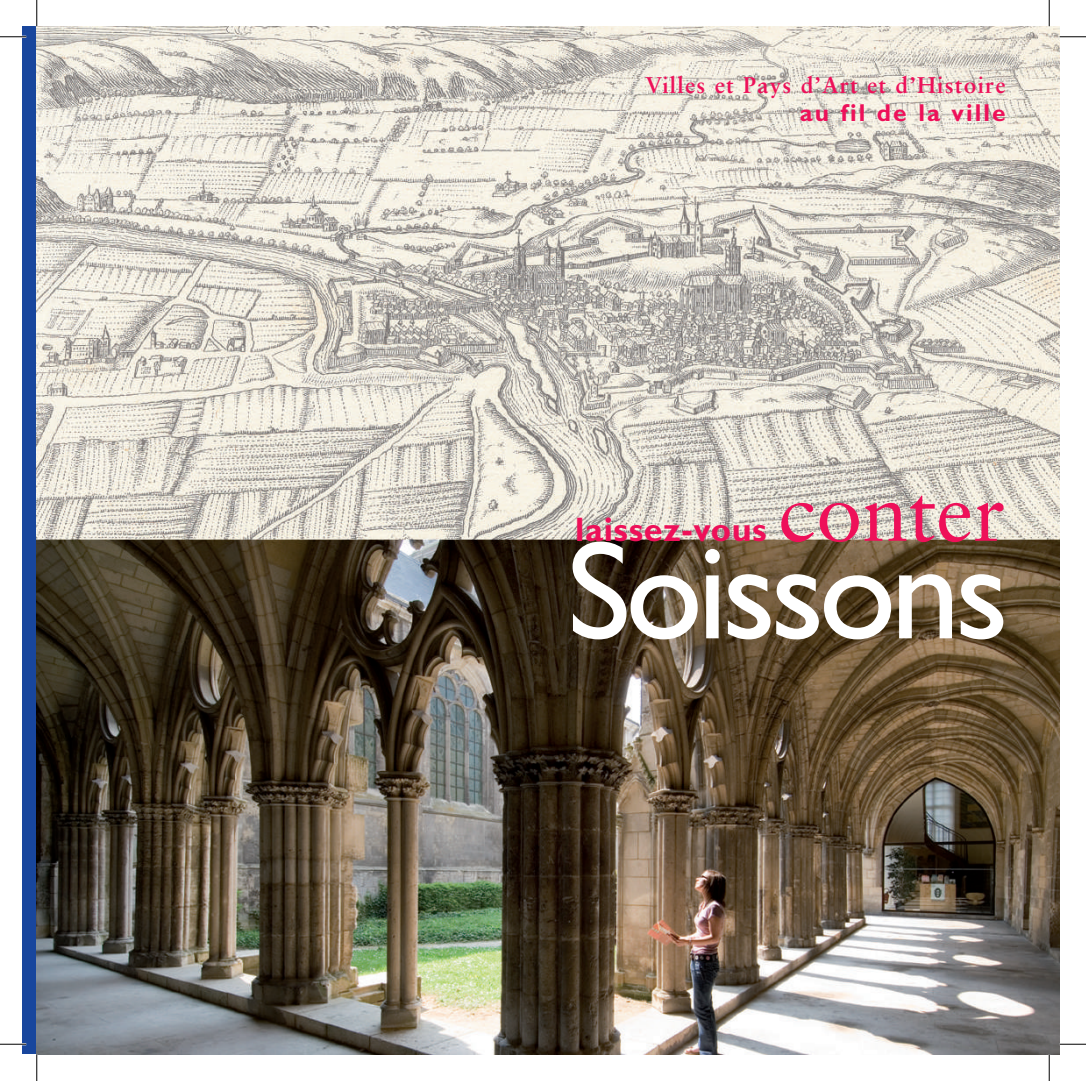
<style>
.page{position:relative;width:1086px;height:1081px;background:#fff}
.page>*{position:absolute;margin:0;border:0;box-sizing:border-box;transform-origin:0 0}
.t1{font:140px "Gill Sans";letter-spacing:-.04em;color:#fff}
.t2{font:83.12px "Sabon";color:#ee1059}
.t3{font:700 34.12px "Gill Sans";color:#ee1059}
.t4{font:700 24.5px "Gill Sans";letter-spacing:.085em;color:#ee1059}
.t5{font:700 22.75px "Sabon";letter-spacing:.055em;color:#ee1059}
</style>
<div class="page">
<div style="left:22px;top:27px;width:15px;height:1027px;background:#18469d"></div>
<img style="left:37px;top:27px;width:1022px;height:1027px">
<hr style="left:0;top:36px;width:26px;height:2px;background:#fff">
<hr style="left:0;top:1043px;width:26px;height:2px;background:#fff">
<svg style="left:0;top:36px;width:26px;height:1px"></svg>
<svg style="left:1059px;top:36px;width:26px;height:1px"></svg>
<svg style="left:0;top:1043px;width:26px;height:1px"></svg>
<svg style="left:1059px;top:1043px;width:26px;height:1px"></svg>
<svg style="left:36px;top:0;width:1px;height:26px"></svg>
<svg style="left:36px;top:1054px;width:1px;height:27px"></svg>
<svg style="left:1048px;top:0;width:1px;height:26px"></svg>
<svg style="left:1048px;top:1054px;width:1px;height:27px"></svg>
<p class="t5" style="left:645px;top:71px;width:361px">Villes et Pays d’Art et d’Histoire</p>
<p class="t4" style="left:799px;top:98px;width:207px">au fil de la ville</p>
<h2 class="t2" style="left:779px;top:462px;width:228px">conter</h2>
<h3 class="t3" style="left:575px;top:509px;width:193px">laissez-vous</h3>
<h1 class="t1" style="left:567px;top:508px;width:443px">Soissons</h1>
</div>
